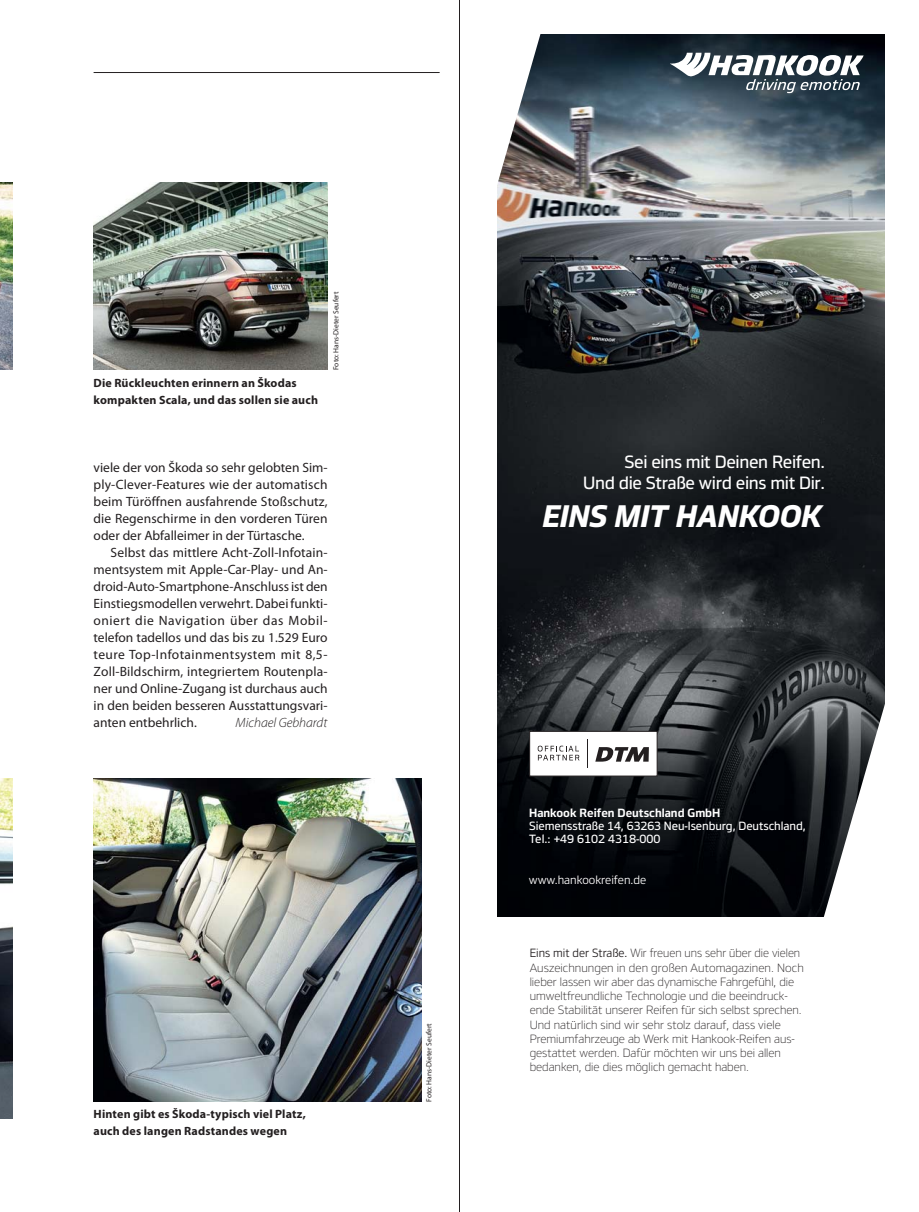
<style>
.page{position:relative;width:919px;height:1212px;background:#fff}
.page>*{position:absolute;margin:0;border:0;box-sizing:border-box;transform-origin:0 0}
.t1{font:italic 700 28.95px "Hankook";color:#fff}
.t2{font:500 16.5px/21.3px "Hankook";letter-spacing:-.02em;color:#fff;text-align:right}
.t3{font:13.5px/17px "Myriad Pro";color:#231f20;text-align:justify}
.t4{font:italic 300 13.5px "Myriad Pro";color:#231f20}
.t5{font:700 12px/17px "Myriad Pro";letter-spacing:.015em;color:#231f20}
.t6{font:300 11.1px/14.2px "Hankook";color:#231f20}
.t7{font:500 11.1px/13.4px "Hankook";letter-spacing:-.01em;color:#fff}
.t8{font:600 11.1px "Hankook";color:#fff}
.t9{font:11.1px "Hankook";color:#fff}
.t10{font:7.5px "Myriad Pro";color:#231f20}
.s1{font-weight:400}
</style>
<div class="page">
<hr style="left:94px;top:72px;width:345px;height:1px;background:#231f20">
<hr style="left:459px;top:0;width:1px;height:1212px;background:#231f20">
<img style="left:0;top:778px;width:13px;height:340px">
<img style="left:94px;top:183px;width:233px;height:187px">
<img style="left:94px;top:778px;width:327px;height:323px">
<img style="left:0;top:183px;width:13px;height:187px">
<img style="left:497px;top:34px;width:387px;height:882px">
<div style="left:529px;top:731px;width:128px;height:45px;background:#fff"></div>
<div style="left:529px;top:731px;width:128px;height:45px;border:1px solid #231f20"></div>
<svg style="left:595px;top:747px;width:54px;height:15px"></svg>
<svg style="left:587px;top:740px;width:1px;height:28px"></svg>
<svg style="left:537px;top:746px;width:42px;height:14px"></svg>
<svg style="left:819px;top:689px;width:66px;height:228px"></svg>
<img style="left:497px;top:34px;width:50px;height:187px">
<svg style="left:670px;top:53px;width:193px;height:40px"></svg>
<p class="t5" style="left:94px;top:376px;width:226px">Die Rückleuchten erinnern an Škodas kompakten Scala, und das sollen sie auch</p>
<p class="t10" style="left:333px;top:370px;width:80px;rotate:-90deg">Foto: Hans-Dieter Seufert</p>
<p class="t3" style="left:94px;top:460px;width:235px">viele der von Škoda so sehr gelobten Sim&shy;ply-Clever-Features wie der automatisch beim Türöffnen ausfahrende Stoßschutz, die Regenschirme in den vorderen Türen oder der Abfalleimer in der Türtasche.</p>
<p class="t3" style="left:94px;top:545px;width:236px;text-indent:17px">Selbst das mittlere Acht-Zoll-Infotain&shy;mentsystem mit Apple-Car-Play- und An&shy;droid-Auto-Smartphone-Anschluss ist den Einstiegsmodellen verwehrt. Dabei funkti&shy;oniert die Navigation über das Mobil&shy;telefon tadellos und das bis zu 1.529 Euro teure Top-Infotainmentsystem mit 8,5- Zoll-Bildschirm, integriertem Routenpla&shy;ner und Online-Zugang ist durchaus auch in den beiden besseren Ausstattungsvari&shy;anten entbehrlich.</p>
<p class="t4" style="left:235px;top:715px;width:93px">Michael Gebhardt</p>
<p class="t5" style="left:94px;top:1107px;width:214px">Hinten gibt es Škoda-typisch viel Platz, auch des langen Radstandes wegen</p>
<p class="t10" style="left:426px;top:1102px;width:80px;rotate:-90deg">Foto: Hans-Dieter Seufert</p>
<p class="t2" style="left:583px;top:452px;width:243px">Sei eins mit Deinen Reifen.<br>Und die Straße wird eins mit Dir.</p>
<h1 class="t1" style="left:543px;top:506px;width:281px">EINS MIT HANKOOK</h1>
<p class="t8" style="left:529px;top:806px;width:193px">Hankook Reifen Deutschland GmbH</p>
<p class="t7" style="left:529px;top:820px;width:278px">Siemensstraße 14, 63263 Neu-Isenburg, Deutschland,<br>Tel.: +49 6102 4318-000</p>
<p class="t9" style="left:528px;top:874px;width:119px">www.hankookreifen.de</p>
<p class="t6" style="left:529px;top:947px;width:275px"><span class="s1">Eins mit der Straße.</span> Wir freuen uns sehr über die vielen Auszeichnungen in den großen Automagazinen. Noch lieber lassen wir aber das dynamische Fahrgefühl, die umweltfreundliche Technologie und die beeindruck&shy;ende Stabilität unserer Reifen für sich selbst sprechen.<br>Und natürlich sind wir sehr stolz darauf, dass viele Premiumfahrzeuge ab Werk mit Hankook-Reifen aus&shy;gestattet werden. Dafür möchten wir uns bei allen bedanken, die dies möglich gemacht haben.</p>
</div>
